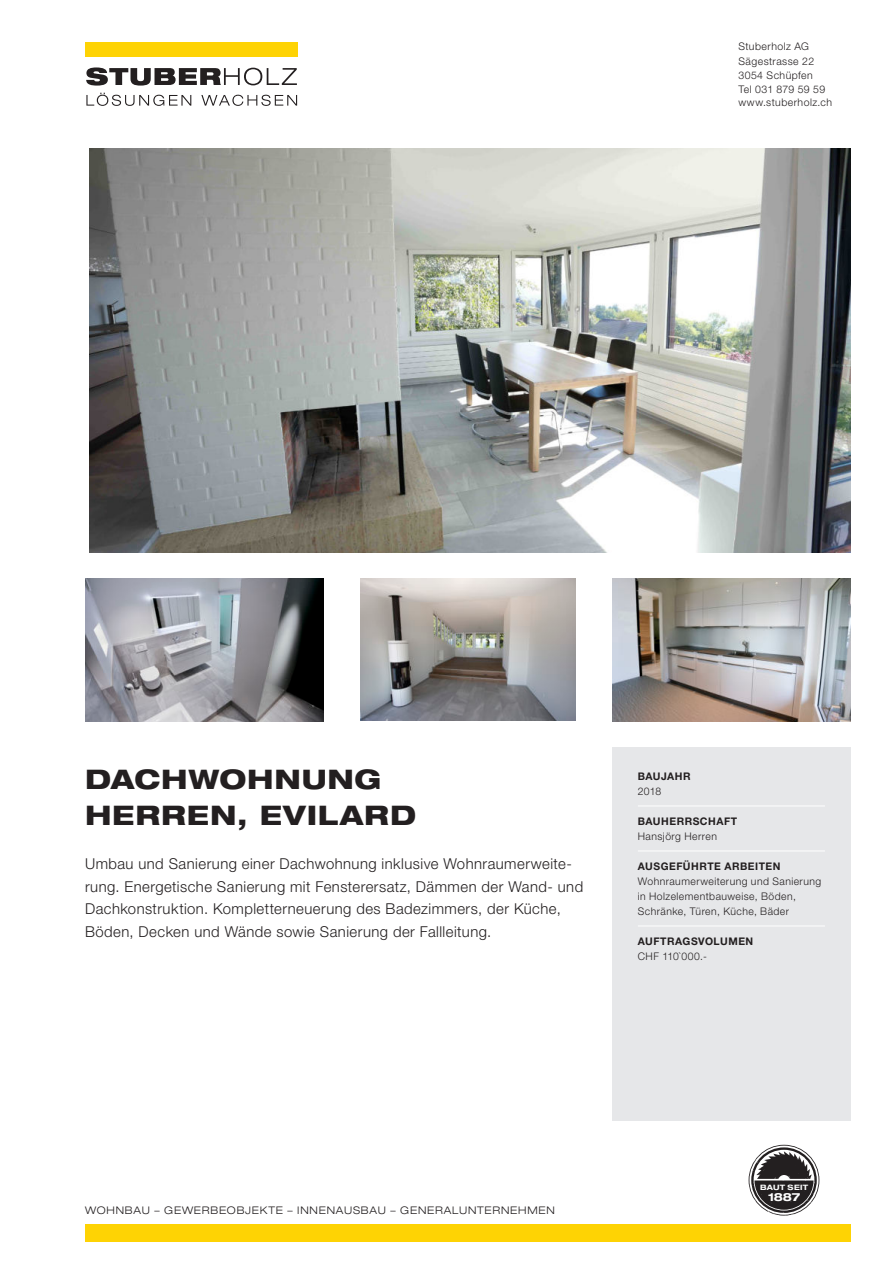
<style>
.page{position:relative;width:893px;height:1263px;background:#fff}
.page>*{position:absolute;margin:0;border:0;box-sizing:border-box;transform-origin:0 0}
.t1{font:800 expanded 27px/36px "Helvetica Neue LT Std";letter-spacing:.03em;color:#231f20}
.t2{font:300 15px/22.5px "Helvetica Neue LT Std";letter-spacing:.03em;color:#231f20}
.t3{font:700 expanded 11.25px "Helvetica Neue LT Std";color:#fff}
.t4{font:300 10.5px/14.2px "Helvetica Neue LT Std";letter-spacing:.045em;color:#231f20}
.t5{font:700 10.5px "Helvetica Neue LT Std";letter-spacing:.05em;color:#231f20}
.t6{font:300 expanded 10.5px "Helvetica Neue LT Std";letter-spacing:.075em;color:#231f20}
.t7{font:700 expanded 7.35px "Helvetica Neue LT Std";letter-spacing:.04em;color:#fff}
</style>
<div class="page">
<img style="left:89px;top:149px;width:761px;height:404px">
<div style="left:612px;top:747px;width:238px;height:373px;background:#e6e7e9"></div>
<hr style="left:638px;top:805px;width:187px;height:1px;background:#fff">
<hr style="left:638px;top:850px;width:187px;height:1px;background:#fff">
<hr style="left:638px;top:925px;width:187px;height:1px;background:#fff">
<img style="left:85px;top:578px;width:238px;height:143px">
<img style="left:360px;top:578px;width:215px;height:143px">
<img style="left:612px;top:578px;width:238px;height:143px">
<div style="left:85px;top:1224px;width:765px;height:18px;background:#fed304"></div>
<svg style="left:749px;top:1145px;width:70px;height:70px"></svg>
<svg style="left:86px;top:67px;width:211px;height:19px"></svg>
<div style="left:85px;top:43px;width:213px;height:14px;background:#fed304"></div>
<svg style="left:86px;top:93px;width:105px;height:13px"></svg>
<svg style="left:201px;top:95px;width:96px;height:11px"></svg>
<p class="t4" style="left:738px;top:41px;width:88px">Stuberholz AG<br>Sägestrasse 22<br>3054 Schüpfen<br>Tel 031 879 59 59</p>
<p class="t4" style="left:738px;top:96px;width:95px">www.stuberholz.ch</p>
<h1 class="t1" style="left:85px;top:764px;width:333px">DACHWOHNUNG<br>HERREN, EVILARD</h1>
<p class="t5" style="left:638px;top:770px;width:54px">BAUJAHR</p>
<p class="t4" style="left:638px;top:785px;width:25px">2018</p>
<p class="t5" style="left:638px;top:815px;width:101px">BAUHERRSCHAFT</p>
<p class="t4" style="left:638px;top:830px;width:81px">Hansjörg Herren</p>
<p class="t5" style="left:638px;top:860px;width:144px">AUSGEFÜHRTE ARBEITEN</p>
<p class="t4" style="left:638px;top:875px;width:185px;line-height:15px">Wohnraumerweiterung und Sanierung in Holzelementbauweise, Böden,<br>Schränke, Türen, Küche, Bäder</p>
<p class="t5" style="left:638px;top:935px;width:117px">AUFTRAGSVOLUMEN</p>
<p class="t4" style="left:638px;top:950px;width:71px">CHF 110`000.-</p>
<p class="t2" style="left:85px;top:854px;width:500px">Umbau und Sanierung einer Dachwohnung inklusive Wohnraumerweite&shy;rung. Energetische Sanierung mit Fensterersatz, Dämmen der Wand- und Dachkonstruktion. Kompletterneuerung des Badezimmers, der Küche, Böden, Decken und Wände sowie Sanierung der Fallleitung.</p>
<p class="t6" style="left:85px;top:1204px;width:471px">WOHNBAU – GEWERBEOBJEKTE – INNENAUSBAU – GENERALUNTERNEHMEN</p>
<p class="t7" style="left:760px;top:1183px;width:50px">BAUT SEIT</p>
<p class="t3" style="left:768px;top:1191px;width:34px">1887</p>
</div>
